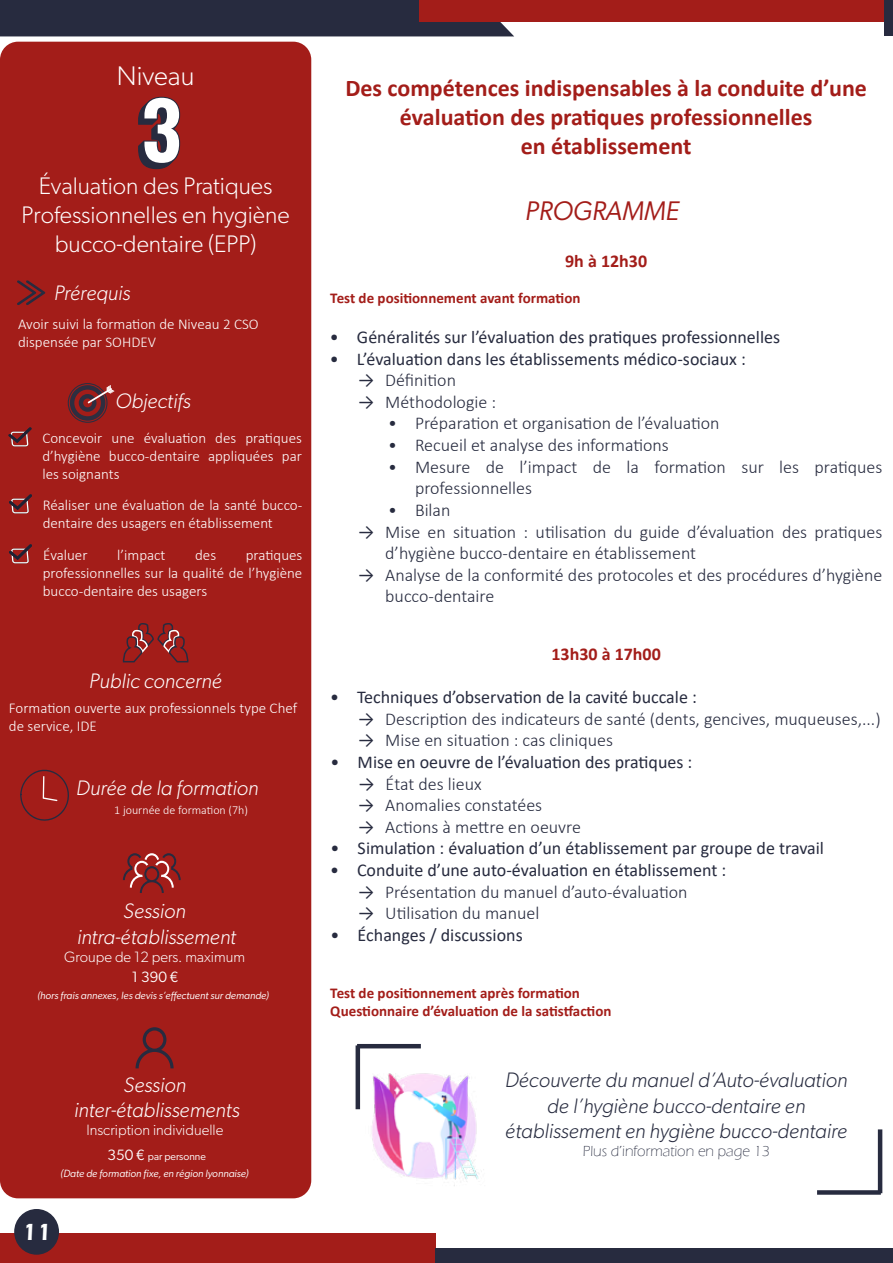
<style>
.page{position:relative;width:893px;height:1263px;background:#fff}
.page>*{position:absolute;margin:0;border:0;box-sizing:border-box;transform-origin:0 0}
.t1{font:italic 27px "Gibson";color:#a31d19}
.t2{font:300 27px "Gibson";color:#fff}
.t3{font:700 24px/28.8px "Calibri";color:#a31d19;text-align:center}
.t4{font:300 24px/28.8px "Gibson";color:#fff;text-align:center}
.t5{font:600 24px "Eras ITC";color:#fff}
.t6{font:italic 300 21px/25.2px "Gibson";color:#fff;text-align:center}
.t7{font:italic 300 21px/25.2px "Gibson";color:#272b3f;text-align:center}
.t8{font:300 18px/21.6px "Calibri";color:#272b3f}
.t9{font:18px "Calibri";color:#272b3f}
.t10{font:700 18px "Calibri";color:#a31d19}
.t11{font:300 15px/18px "Calibri";color:#fff}
.t12{font:700 15px/18px "Calibri";color:#a31d19}
.t13{font:300 15px "Gibson";color:#fff}
.t14{font:300 15px "Eras ITC";color:#272b3f}
.t15{font:15px "Gibson";color:#fff}
.t16{font:300 12px "Calibri";color:#fff}
.t17{font:italic 10.5px "Gibson";color:#fff}
.t18{font:10.5px "Gibson";color:#fff}
.s1{font-size:15px}
.s2{font-weight:400}
</style>
<div class="page">
<div style="left:0;top:0;width:514px;height:36px;background:#272b3f"></div>
<div style="left:419px;top:0;width:474px;height:21px;background:#a31d19"></div>
<div style="left:0;top:42px;width:311px;height:1156px;background:#a31d19;border-radius:18px"></div>
<svg style="left:122px;top:623px;width:67px;height:40px"></svg>
<svg style="left:123px;top:853px;width:58px;height:40px"></svg>
<svg style="left:136px;top:1027px;width:38px;height:41px"></svg>
<svg style="left:8px;top:427px;width:24px;height:19px"></svg>
<svg style="left:68px;top:383px;width:46px;height:40px"></svg>
<svg style="left:20px;top:769px;width:49px;height:52px"></svg>
<svg style="left:17px;top:280px;width:28px;height:25px"></svg>
<svg style="left:138px;top:97px;width:42px;height:72px"></svg>
<svg style="left:9px;top:494px;width:23px;height:19px"></svg>
<svg style="left:9px;top:544px;width:23px;height:19px"></svg>
<img style="left:356px;top:1056px;width:128px;height:130px">
<hr style="left:356px;top:1045px;width:4px;height:64px;background:#272b3f">
<hr style="left:357px;top:1044px;width:64px;height:4px;background:#272b3f">
<div style="left:817px;top:1190px;width:64px;height:5px;background:#272b3f"></div>
<hr style="left:878px;top:1129px;width:4px;height:64px;background:#272b3f">
<div style="left:885px;top:0;width:8px;height:36px;background:#272b3f"></div>
<div style="left:0;top:1233px;width:436px;height:30px;background:#a31d19"></div>
<div style="left:436px;top:1248px;width:457px;height:15px;background:#272b3f"></div>
<div style="left:14px;top:1209px;width:45px;height:46px;background:#272b3f;border-radius:50%"></div>
<h1 class="t2" style="left:117px;top:59px;width:79px">Niveau</h1>
<h2 class="t4" style="left:22px;top:171px;width:269px">Évaluation des Pratiques<br>Professionnelles en hygiène bucco-dentaire (EPP)</h2>
<p class="t6" style="left:54px;top:280px;width:78px">Prérequis</p>
<p class="t11" style="left:18px;top:315px;width:242px">Avoir suivi la formation de Niveau 2 CSO dispensée par SOHDEV</p>
<p class="t6" style="left:115px;top:388px;width:77px">Objectifs</p>
<p class="t11" style="left:42px;top:429px;width:261px;text-align:justify">Concevoir une évaluation des pratiques d’hygiène bucco-dentaire appliquées par les soignants</p>
<p class="t11" style="left:43px;top:496px;width:261px">Réaliser une évaluation de la santé bucco&shy;dentaire des usagers en établissement</p>
<p class="t11" style="left:43px;top:546px;width:46px">Évaluer</p>
<p class="t11" style="left:117px;top:546px;width:50px">l’impact</p>
<p class="t11" style="left:195px;top:546px;width:23px">des</p>
<p class="t11" style="left:43px;top:546px;width:261px;text-align:justify;text-indent:203px">pratiques professionnelles sur la qualité de l’hygiène bucco-dentaire des usagers</p>
<p class="t6" style="left:89px;top:668px;width:134px">Public concerné</p>
<p class="t11" style="left:9px;top:699px;width:290px">Formation ouverte aux professionnels type Chef de service, IDE</p>
<p class="t6" style="left:76px;top:775px;width:184px">Durée de la formation</p>
<p class="t16" style="left:114px;top:803px;width:135px">1 journée de formation (7h)</p>
<p class="t6" style="left:77px;top:898px;width:161px">Session intra-établissement</p>
<p class="t13" style="left:64px;top:947px;width:182px">Groupe de 12 pers. maximum</p>
<p class="t17" style="left:37px;top:989px;width:233px">(hors frais annexes, les devis s’effectuent sur demande)</p>
<p class="t15" style="left:132px;top:968px;width:48px">1 390 €</p>
<p class="t6" style="left:74px;top:1072px;width:167px">Session inter-établissements</p>
<p class="t13" style="left:86px;top:1121px;width:138px">Inscription individuelle</p>
<p class="t17" style="left:61px;top:1167px;width:189px">(Date de formation fixe, en région lyonnaise)</p>
<p class="t18" style="left:108px;top:1150px;width:100px"><span class="s1">350 €</span> par personne</p>
<h2 class="t5" style="left:22px;top:1218px;width:31px">11</h2>
<h2 class="t3" style="left:345px;top:74px;width:523px">Des compétences indispensables à la conduite d’une évaluation des pratiques professionnelles<br>en établissement</h2>
<h1 class="t1" style="left:525px;top:195px;width:155px">PROGRAMME</h1>
<p class="t10" style="left:565px;top:249px;width:83px">9h à 12h30</p>
<p class="t12" style="left:330px;top:289px;width:252px">Test de positionnement avant formation</p>
<p class="t9" style="left:330px;top:325px;width:452px">• Généralités sur l’évaluation des pratiques professionnelles</p>
<p class="t9" style="left:330px;top:346px;width:417px">• L’évaluation dans les établissements médico-sociaux :</p>
<p class="t8" style="left:358px;top:369px;width:99px"><span class="s2">→</span> Définition</p>
<p class="t8" style="left:358px;top:391px;width:139px"><span class="s2">→</span> Méthodologie :</p>
<p class="t8" style="left:388px;top:412px;width:333px">• Préparation et organisation de l’évaluation</p>
<p class="t8" style="left:388px;top:434px;width:282px">• Recueil et analyse des informations</p>
<p class="t8" style="left:415px;top:456px;width:469px;text-indent:-27px">• Mesure de l’impact de la formation sur les pratiques professionnelles</p>
<p class="t8" style="left:388px;top:499px;width:64px">• Bilan</p>
<p class="t8" style="left:385px;top:520px;width:499px;text-indent:-27px"><span class="s2">→</span> Mise en situation : utilisation du guide d’évaluation des pratiques d’hygiène bucco-dentaire en établissement</p>
<p class="t8" style="left:385px;top:564px;width:499px;text-indent:-27px"><span class="s2">→</span> Analyse de la conformité des protocoles et des procédures d’hygiène bucco-dentaire</p>
<p class="t10" style="left:551px;top:641px;width:111px">13h30 à 17h00</p>
<p class="t9" style="left:330px;top:685px;width:368px">• Techniques d’observation de la cavité buccale :</p>
<p class="t8" style="left:358px;top:708px;width:524px"><span class="s2">→</span> Description des indicateurs de santé (dents, gencives, muqueuses,...)</p>
<p class="t8" style="left:358px;top:729px;width:256px"><span class="s2">→</span> Mise en situation : cas cliniques</p>
<p class="t9" style="left:330px;top:749px;width:363px">• Mise en oeuvre de l’évaluation des pratiques :</p>
<p class="t8" style="left:359px;top:772px;width:124px"><span class="s2">→</span> État des lieux</p>
<p class="t8" style="left:358px;top:794px;width:185px"><span class="s2">→</span> Anomalies constatées</p>
<p class="t8" style="left:358px;top:816px;width:224px"><span class="s2">→</span> Actions à mettre en oeuvre</p>
<p class="t9" style="left:330px;top:836px;width:495px">• Simulation : évaluation d’un établissement par groupe de travail</p>
<p class="t9" style="left:330px;top:857px;width:398px">• Conduite d’une auto-évaluation en établissement :</p>
<p class="t8" style="left:358px;top:880px;width:331px"><span class="s2">→</span> Présentation du manuel d’auto-évaluation</p>
<p class="t8" style="left:358px;top:902px;width:183px"><span class="s2">→</span> Utilisation du manuel</p>
<p class="t9" style="left:330px;top:922px;width:194px">• Échanges / discussions</p>
<p class="t12" style="left:330px;top:984px;width:283px">Test de positionnement après formation<br>Questionnaire d’évaluation de la satistfaction</p>
<p class="t7" style="left:505px;top:1067px;width:344px">Découverte du manuel d’Auto-évaluation de l’hygiène bucco-dentaire en établissement en hygiène bucco-dentaire</p>
<p class="t14" style="left:583px;top:1142px;width:189px">Plus d’information en page 13</p>
</div>
